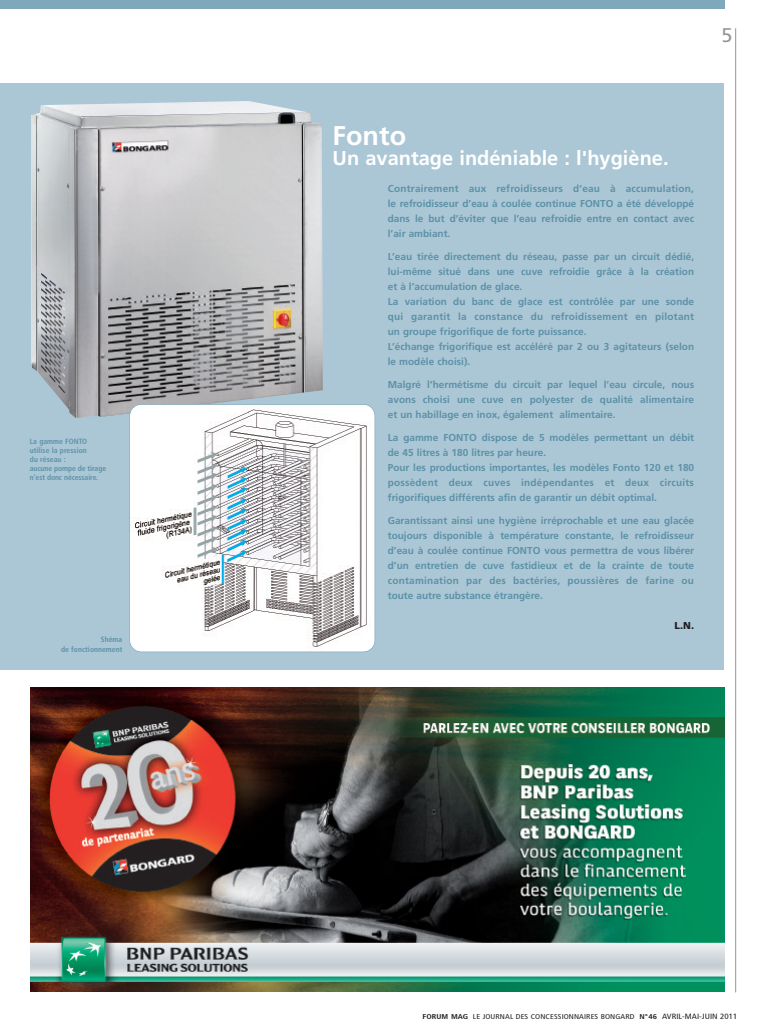
<style>
.page{position:relative;width:766px;height:1035px;background:#fff}
.page>*{position:absolute;margin:0;border:0;box-sizing:border-box;transform-origin:0 0}
.t1{font:700 27px "Frutiger";color:#fff}
.t2{font:700 20px "Frutiger";color:#fff}
.t3{font:19.8px "Frutiger";color:#939598}
.t4{font:700 10px/15px "Frutiger";color:#5d91a7;text-align:justify}
.t5{font:900 10px "Frutiger";color:#231f20}
.t6{font:700 condensed 7.6px/9px "Frutiger";letter-spacing:.005em;color:#5d91a7}
.t7{font:condensed 7px "Frutiger";letter-spacing:.015em;color:#231f20;scale:1.18 1}
.s1{font-weight:700}
.s2{font-size:7.6px}
</style>
<div class="page">
<div style="left:0;top:83px;width:723px;height:587px;background:#abc7d5"></div>
<hr style="left:735px;top:28px;width:1px;height:964px;background:#939598">
<div style="left:0;top:0;width:724px;height:9px;background:#7fa8bc"></div>
<img style="left:30px;top:688px;width:694px;height:303px">
<img style="left:31px;top:101px;width:292px;height:317px">
<img style="left:130px;top:405px;width:245px;height:246px">
<div style="left:129px;top:404px;width:246px;height:248px;border:1px solid #5d91a7;border-radius:12px"></div>
<p class="t6" style="left:30px;top:438px;width:78px">La gamme FONTO utilise la pression<br>du réseau :<br>aucune pompe de tirage n’est donc nécessaire.</p>
<p class="t6" style="left:61px;top:636px;width:63px;text-align:right">Shéma<br>de fonctionnement</p>
<h3 class="t3" style="left:721px;top:27px;width:13px">5</h3>
<h1 class="t1" style="left:332px;top:125px;width:75px">Fonto</h1>
<h2 class="t2" style="left:332px;top:150px;width:337px">Un avantage indéniable : l'hygiène.</h2>
<p class="t4" style="left:388px;top:181px;width:308px">Contrairement aux refroidisseurs d’eau à accumulation, le refroidisseur d’eau à coulée continue FONTO a été développé dans le but d’éviter que l’eau refroidie entre en contact avec l’air ambiant.</p>
<p class="t4" style="left:388px;top:249px;width:308px;text-align:left">L’eau tirée directement du réseau, passe par un circuit dédié, lui-même situé dans une cuve refroidie grâce à la création et à l’accumulation de glace.<br>La variation du banc de glace est contrôlée par une sonde qui garantit la constance du refroidissement en pilotant un groupe frigorifique de forte puissance.<br>L’échange frigorifique est accéléré par 2 ou 3 agitateurs (selon le modèle choisi).</p>
<p class="t4" style="left:388px;top:377px;width:308px">Malgré l’hermétisme du circuit par lequel l’eau circule, nous avons choisi une cuve en polyester de qualité alimentaire et un habillage en inox, également alimentaire.</p>
<p class="t4" style="left:388px;top:430px;width:308px;text-align:left">La gamme FONTO dispose de 5 modèles permettant un débit de 45 litres à 180 litres par heure.<br>Pour les productions importantes, les modèles Fonto 120 et 180 possèdent deux cuves indépendantes et deux circuits frigorifiques différents afin de garantir un débit optimal.</p>
<p class="t4" style="left:388px;top:513px;width:308px">Garantissant ainsi une hygiène irréprochable et une eau glacée toujours disponible à température constante, le refroidisseur d’eau à coulée continue FONTO vous permettra de vous libérer d’un entretien de cuve fastidieux et de la crainte de toute contamination par des bactéries, poussières de farine ou toute autre substance étrangère.</p>
<p class="t5" style="left:674px;top:622px;width:21px">L.N.</p>
<p class="t7" style="left:422px;top:1014px;width:268px"><span class="s1">FORUM MAG</span> LE JOURNAL DES CONCESSIONNAIRES BONGARD <span class="s1">N°46</span> <span class="s2">AVRIL-MAI-JUIN 2011</span></p>
</div>
